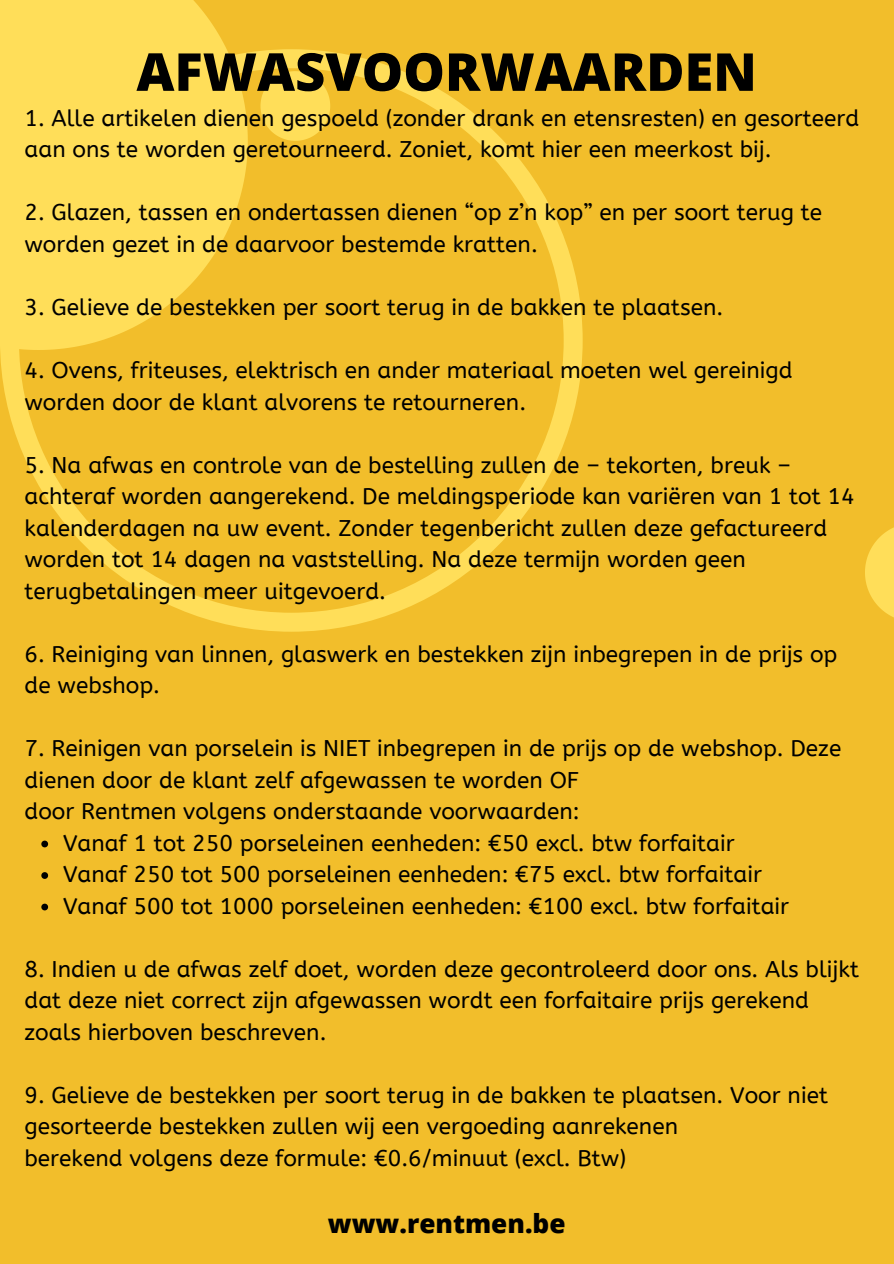
<style>
.page{position:relative;width:894px;height:1264px;background:#fff}
.page>*{position:absolute;margin:0;border:0;box-sizing:border-box;transform-origin:0 0}
.t1{font:800 52.35px "Open Sans";color:#000}
.t2{font:800 26.25px "Open Sans";color:#000}
.t3{font:22.65px/31.5px "A Bee Zee";color:#000}
</style>
<div class="page">
<div style="left:0;top:0;width:893px;height:1263px;background:#f2be2b"></div>
<svg style="left:0;top:49px;width:582px;height:582px"></svg>
<svg style="left:0;top:0;width:248px;height:350px;background:#fdd952"></svg>
<svg style="left:260px;top:71px;width:70px;height:70px"></svg>
<svg style="left:865px;top:528px;width:28px;height:89px"></svg>
<svg style="left:41px;top:840px;width:7px;height:7px"></svg>
<svg style="left:41px;top:872px;width:7px;height:6px"></svg>
<svg style="left:41px;top:903px;width:7px;height:7px"></svg>
<p class="t1" style="left:136px;top:35px;width:621px">AFWASVOORWAARDEN</p>
<p class="t3" style="left:24px;top:103px;width:836px">1. Alle artikelen dienen gespoeld (zonder drank en etensresten) en gesorteerd aan ons te worden geretourneerd. Zoniet, komt hier een meerkost bij.</p>
<h3 class="t3" style="left:24px;top:197px;width:799px">2. Glazen, tassen en ondertassen dienen “op z’n kop” en per soort terug te worden gezet in de daarvoor bestemde kratten.</h3>
<h3 class="t3" style="left:24px;top:292px;width:700px">3. Gelieve de bestekken per soort terug in de bakken te plaatsen.</h3>
<h3 class="t3" style="left:24px;top:355px;width:769px">4. Ovens, friteuses, elektrisch en ander materiaal moeten wel gereinigd worden door de klant alvorens te retourneren.</h3>
<h3 class="t3" style="left:24px;top:449px;width:831px">5. Na afwas en controle van de bestelling zullen de – tekorten, breuk – achteraf worden aangerekend. De meldingsperiode kan variëren van 1 tot 14 kalenderdagen na uw event. Zonder tegenbericht zullen deze gefactureerd worden tot 14 dagen na vaststelling. Na deze termijn worden geen terugbetalingen meer uitgevoerd.</h3>
<h3 class="t3" style="left:24px;top:638px;width:814px">6. Reiniging van linnen, glaswerk en bestekken zijn inbegrepen in de prijs op de webshop.</h3>
<h3 class="t3" style="left:24px;top:733px;width:818px">7. Reinigen van porselein is NIET inbegrepen in de prijs op de webshop. Deze dienen door de klant zelf afgewassen te worden OF<br>door Rentmen volgens onderstaande voorwaarden:</h3>
<h3 class="t3" style="left:63px;top:827px;width:673px">Vanaf 1 tot 250 porseleinen eenheden: €50 excl. btw forfaitair</h3>
<p class="t3" style="left:63px;top:859px;width:700px">Vanaf 250 tot 500 porseleinen eenheden: €75 excl. btw forfaitair</p>
<p class="t3" style="left:63px;top:890px;width:727px">Vanaf 500 tot 1000 porseleinen eenheden: €100 excl. btw forfaitair</p>
<p class="t3" style="left:24px;top:953px;width:835px">8. Indien u de afwas zelf doet, worden deze gecontroleerd door ons. Als blijkt dat deze niet correct zijn afgewassen wordt een forfaitaire prijs gerekend zoals hierboven beschreven.</p>
<h3 class="t3" style="left:24px;top:1079px;width:804px">9. Gelieve de bestekken per soort terug in de bakken te plaatsen. Voor niet gesorteerde bestekken zullen wij een vergoeding aanrekenen<br>berekend volgens deze formule: €0.6/minuut (excl. Btw)</h3>
<p class="t2" style="left:328px;top:1204px;width:239px">www.rentmen.be</p>
</div>
